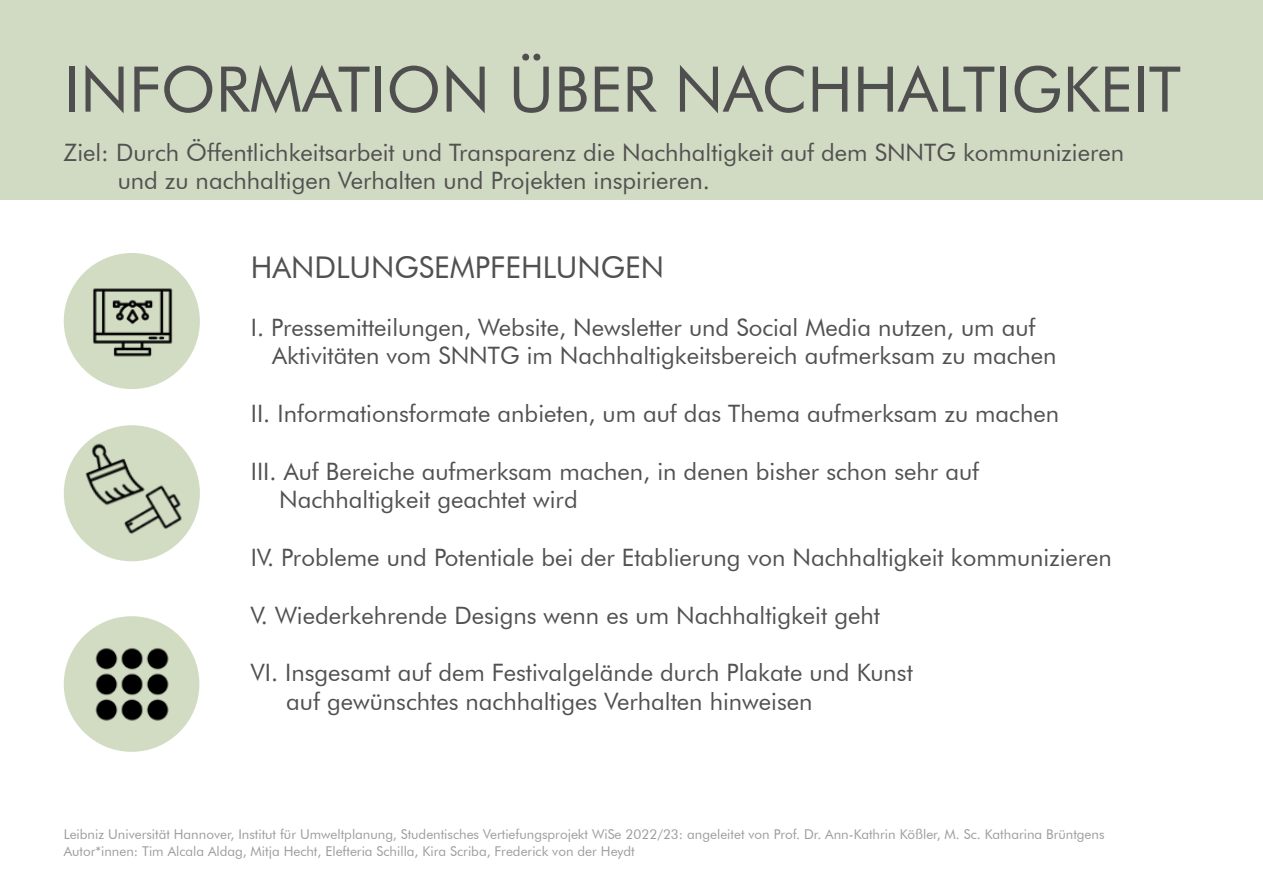
<style>
.page{position:relative;width:1263px;height:893px;background:#fff}
.page>*{position:absolute;margin:0;border:0;box-sizing:border-box;transform-origin:0 0}
.t1{font:63px "Futura BT";color:#4f4f4f}
.t2{font:30px "Futura BT";color:#515151}
.t3{font:24px/28.8px "Futura BT";color:#515151}
.t4{font:13.5px/16.2px "Futura BT";color:#9d9d9d}
</style>
<div class="page">
<div style="left:0;top:0;width:1263px;height:200px;background:#d1dac2"></div>
<div style="left:64px;top:616px;width:135px;height:136px;background:#d1dcc3;border-radius:50%"></div>
<img style="left:68px;top:620px;width:128px;height:128px">
<img style="left:65px;top:255px;width:135px;height:134px">
<div style="left:64px;top:425px;width:136px;height:136px;background:#d1dcc3;border-radius:50%"></div>
<img style="left:73px;top:433px;width:58px;height:73px">
<img style="left:113px;top:474px;width:87px;height:84px">
<h1 class="t1" style="left:64px;top:51px;width:1118px">INFORMATION ÜBER NACHHALTIGKEIT</h1>
<p class="t3" style="left:118px;top:138px;width:1008px;text-indent:-54px">Ziel: Durch Öffentlichkeitsarbeit und Transparenz die Nachhaltigkeit auf dem SNNTG kommunizieren und zu nachhaltigen Verhalten und Projekten inspirieren.</p>
<p class="t2" style="left:251px;top:249px;width:415px">HANDLUNGSEMPFEHLUNGEN</p>
<p class="t3" style="left:272px;top:312px;width:786px;text-indent:-21px">I. Pressemitteilungen, Website, Newsletter und Social Media nutzen, um auf<br>Aktivitäten vom SNNTG im Nachhaltigkeitsbereich aufmerksam zu machen</p>
<p class="t3" style="left:251px;top:399px;width:810px">II. Informationsformate anbieten, um auf das Thema aufmerksam zu machen</p>
<p class="t3" style="left:279px;top:456px;width:701px;text-indent:-28px">III. Auf Bereiche aufmerksam machen, in denen bisher schon sehr auf<br>Nachhaltigkeit geachtet wird</p>
<p class="t3" style="left:251px;top:543px;width:862px">IV. Probleme und Potentiale bei der Etablierung von Nachhaltigkeit kommunizieren</p>
<p class="t3" style="left:251px;top:600px;width:631px">V. Wiederkehrende Designs wenn es um Nachhaltigkeit geht</p>
<p class="t3" style="left:286px;top:658px;width:628px;text-indent:-35px">VI. Insgesamt auf dem Festivalgelände durch Plakate und Kunst auf gewünschtes nachhaltiges Verhalten hinweisen</p>
<p class="t4" style="left:64px;top:826px;width:1042px">Leibniz Universität Hannover, Institut für Umweltplanung, Studentisches Vertiefungsprojekt WiSe 2022/23: angeleitet von Prof. Dr. Ann-Kathrin Kößler, M. Sc. Katharina Brüntgens<br>Autor*innen: Tim Alcala Aldag, Mitja Hecht, Elefteria Schilla, Kira Scriba, Frederick von der Heydt</p>
</div>
